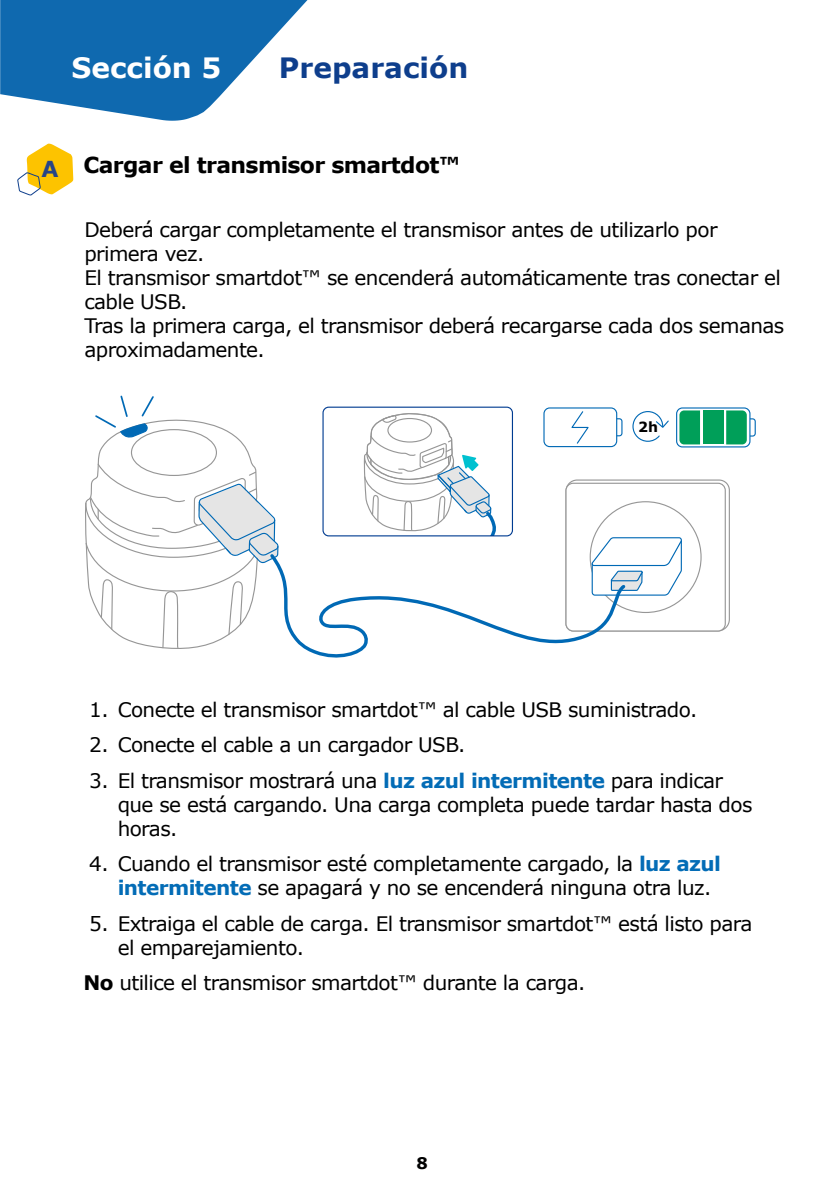
<style>
.page{position:relative;width:840px;height:1191px;background:#fff}
.page>*{position:absolute;margin:0;border:0;box-sizing:border-box;transform-origin:0 0}
.t1{font:700 28px "Verdana";color:#0e3e8c}
.t2{font:700 28px "Verdana";color:#fff}
.t3{font:700 22px "Verdana";letter-spacing:-.03em;color:#000}
.t4{font:20px/24px "Verdana";letter-spacing:-.03em;color:#000}
.t5{font:700 16px "Verdana";color:#000101}
.t6{font:700 14px "Verdana";color:#000}
.s1{color:#284486}
.s2{font-weight:700;color:#036cb6}
.s3{font-weight:700}
</style>
<div class="page">
<svg style="left:17px;top:144px;width:56px;height:52px"></svg>
<svg style="left:565px;top:479px;width:165px;height:153px"></svg>
<svg style="left:279px;top:551px;width:349px;height:107px"></svg>
<svg style="left:85px;top:395px;width:194px;height:254px"></svg>
<svg style="left:610px;top:419px;width:11px;height:17px"></svg>
<div style="left:610px;top:418px;width:12px;height:18px;border:1px solid #0069b5;border-radius:3px"></div>
<div style="left:543px;top:408px;width:73px;height:38px;background:#fff;border-radius:6px"></div>
<div style="left:543px;top:407px;width:74px;height:40px;border:1px solid #0069b5;border-radius:6px"></div>
<svg style="left:571px;top:411px;width:18px;height:33px"></svg>
<svg style="left:743px;top:419px;width:11px;height:17px"></svg>
<div style="left:743px;top:418px;width:12px;height:18px;border:1px solid #0069b5;border-radius:3px"></div>
<svg style="left:676px;top:408px;width:73px;height:39px"></svg>
<div style="left:675px;top:407px;width:75px;height:40px;border:1px solid #0069b5;border-radius:6px"></div>
<svg style="left:679px;top:410px;width:20px;height:34px"></svg>
<svg style="left:725px;top:410px;width:21px;height:34px"></svg>
<div style="left:702px;top:410px;width:20px;height:34px;background:#009f59"></div>
<svg style="left:632px;top:411px;width:37px;height:31px"></svg>
<svg style="left:363px;top:413px;width:133px;height:121px"></svg>
<div style="left:322px;top:406px;width:190px;height:130px;border:1px solid #003c91;border-radius:6px"></div>
<svg style="left:0;top:0;width:307px;height:121px"></svg>
<h1 class="t2" style="left:72px;top:49px;width:151px">Sección 5</h1>
<h1 class="t1" style="left:279px;top:49px;width:191px">Preparación</h1>
<p class="t3" style="left:41px;top:151px;width:420px"><span class="s1">A</span> Cargar el transmisor smartdot™</p>
<p class="t4" style="left:84px;top:218px;width:701px">Deberá cargar completamente el transmisor antes de utilizarlo por primera vez.<br>El transmisor smartdot™ se encenderá automáticamente tras conectar el cable USB.<br>Tras la primera carga, el transmisor deberá recargarse cada dos semanas aproximadamente.</p>
<p class="t6" style="left:637px;top:418px;width:21px">2h</p>
<p class="t4" style="left:89px;top:698px;width:609px">1. Conecte el transmisor smartdot™ al cable USB suministrado.</p>
<p class="t4" style="left:89px;top:733px;width:377px">2. Conecte el cable a un cargador USB.</p>
<p class="t4" style="left:118px;top:769px;width:636px;text-indent:-28px">3. El transmisor mostrará una <span class="s2">luz azul intermitente</span> para indicar que se está cargando. Una carga completa puede tardar hasta dos horas.</p>
<p class="t4" style="left:118px;top:852px;width:604px;text-indent:-28px">4. Cuando el transmisor esté completamente cargado, la <span class="s2">luz azul intermitente</span> se apagará y no se encenderá ninguna otra luz.</p>
<p class="t4" style="left:118px;top:911px;width:636px;text-indent:-28px">5. Extraiga el cable de carga. El transmisor smartdot™ está listo para el emparejamiento.</p>
<p class="t4" style="left:84px;top:971px;width:503px"><span class="s3">No</span> utilice el transmisor smartdot™ durante la carga.</p>
<p class="t5" style="left:416px;top:1152px;width:13px">8</p>
</div>
